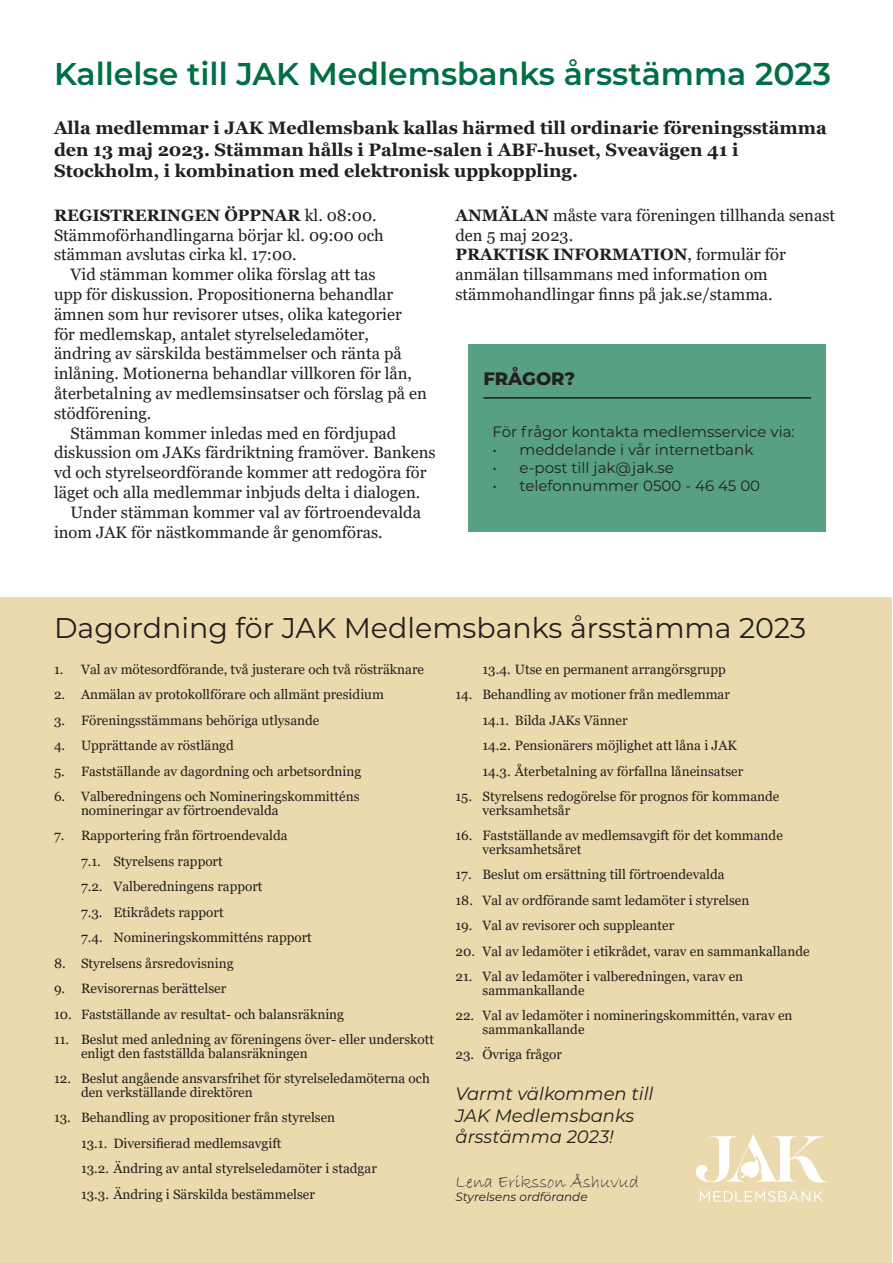
<style>
.page{position:relative;width:893px;height:1263px;background:#fff}
.page>*{position:absolute;margin:0;border:0;box-sizing:border-box;transform-origin:0 0}
.t1{font:600 31.5px "Montserrat";color:#006f44}
.t2{font:28.5px "Montserrat";color:#231f20}
.t3{font:700 18px/21.6px "Georgia";color:#231f20}
.t4{font:italic 18px "Montserrat";color:#231f20}
.t5{font:18px "Bradley Hand ITC";color:#231f20}
.t6{font:800 18px "Montserrat";color:#231f20}
.t7{font:16.5px/19.8px "Georgia";color:#231f20}
.t8{font:700 16.5px "Georgia";color:#231f20}
.t9{font:15px "Montserrat";color:#231f20}
.t10{font:13.5px/13.5px "Georgia";color:#231f20}
.t11{font:italic 12px "Montserrat";color:#231f20}
.s1{font-weight:400}
.s2{font-weight:700}
</style>
<div class="page">
<div style="left:1px;top:597px;width:891px;height:665px;background:#eadaad"></div>
<div style="left:468px;top:344px;width:358px;height:188px;background:#57a083"></div>
<hr style="left:483px;top:397px;width:328px;height:2px;background:#231f20">
<img style="left:696px;top:1135px;width:131px;height:67px">
<p class="t1" style="left:54px;top:51px;width:779px">Kallelse till JAK Medlemsbanks årsstämma 2023</p>
<p class="t3" style="left:54px;top:117px;width:774px">Alla medlemmar i JAK Medlemsbank kallas härmed till ordinarie föreningsstämma den 13 maj 2023. Stämman hålls i Palme-salen i ABF-huset, Sveavägen 41 i<br>Stockholm, i kombination med elektronisk uppkoppling.</p>
<p class="t8" style="left:54px;top:205px;width:324px">REGISTRERINGEN ÖPPNAR <span class="s1">kl. 08:00.</span></p>
<p class="t7" style="left:54px;top:225px;width:331px">Stämmoförhandlingarna börjar kl. 09:00 och</p>
<p class="t7" style="left:54px;top:245px;width:244px">stämman avslutas cirka kl. 17:00.</p>
<p class="t7" style="left:70px;top:265px;width:307px">Vid stämman kommer olika förslag att tas</p>
<p class="t7" style="left:54px;top:285px;width:341px">upp för diskussion. Propositionerna behandlar</p>
<p class="t7" style="left:54px;top:305px;width:349px">ämnen som hur revisorer utses, olika kategorier</p>
<p class="t7" style="left:54px;top:324px;width:317px">för medlemskap, antalet styrelseledamöter,</p>
<p class="t7" style="left:54px;top:344px;width:349px">ändring av särskilda bestämmelser och ränta på</p>
<p class="t7" style="left:54px;top:364px;width:359px">inlåning. Motionerna behandlar villkoren för lån,</p>
<p class="t7" style="left:54px;top:384px;width:374px">återbetalning av medlemsinsatser och förslag på en</p>
<p class="t7" style="left:54px;top:404px;width:99px">stödförening.</p>
<p class="t7" style="left:70px;top:423px;width:327px">Stämman kommer inledas med en fördjupad</p>
<p class="t7" style="left:54px;top:443px;width:383px">diskussion om JAKs färdriktning framöver. Bankens</p>
<p class="t7" style="left:54px;top:463px;width:374px">vd och styrelseordförande kommer att redogöra för</p>
<p class="t7" style="left:54px;top:483px;width:368px">läget och alla medlemmar inbjuds delta i dialogen.</p>
<p class="t7" style="left:70px;top:503px;width:352px">Under stämman kommer val av förtroendevalda</p>
<p class="t7" style="left:54px;top:522px;width:330px">inom JAK för nästkommande år genomföras.</p>
<p class="t7" style="left:455px;top:206px;width:381px"><span class="s2">ANMÄLAN</span> måste vara föreningen tillhanda senast den 5 maj 2023.<br><span class="s2">PRAKTISK INFORMATION</span>, formulär för anmälan tillsammans med information om stämmohandlingar finns på jak.se/stamma.</p>
<p class="t6" style="left:483px;top:365px;width:93px">FRÅGOR?</p>
<p class="t9" style="left:493px;top:421px;width:304px">För frågor kontakta medlemsservice via:</p>
<p class="t9" style="left:493px;top:439px;width:262px">• meddelande i vår internetbank</p>
<p class="t9" style="left:493px;top:457px;width:183px">• e-post till jak@jak.se</p>
<p class="t9" style="left:493px;top:475px;width:269px">• telefonnummer 0500 - 46 45 00</p>
<p class="t2" style="left:54px;top:609px;width:754px">Dagordning för JAK Medlemsbanks årsstämma 2023</p>
<p class="t10" style="left:54px;top:662px;width:372px">1. Val av mötesordförande, två justerare och två rösträknare</p>
<p class="t10" style="left:54px;top:688px;width:331px">2. Anmälan av protokollförare och allmänt presidium</p>
<p class="t10" style="left:54px;top:713px;width:267px">3. Föreningsstämmans behöriga utlysande</p>
<p class="t10" style="left:54px;top:739px;width:181px">4. Upprättande av röstlängd</p>
<p class="t10" style="left:54px;top:764px;width:309px">5. Fastställande av dagordning och arbetsordning</p>
<p class="t10" style="left:81px;top:790px;width:280px;text-indent:-27px">6. Valberedningens och Nomineringskommitténs nomineringar av förtroendevalda</p>
<p class="t10" style="left:54px;top:829px;width:235px">7. Rapportering från förtroendevalda</p>
<p class="t10" style="left:81px;top:854px;width:143px">7.1. Styrelsens rapport</p>
<p class="t10" style="left:81px;top:880px;width:183px">7.2. Valberedningens rapport</p>
<p class="t10" style="left:81px;top:905px;width:144px">7.3. Etikrådets rapport</p>
<p class="t10" style="left:81px;top:931px;width:232px">7.4. Nomineringskommitténs rapport</p>
<p class="t10" style="left:54px;top:956px;width:181px">8. Styrelsens årsredovisning</p>
<p class="t10" style="left:54px;top:982px;width:174px">9. Revisorernas berättelser</p>
<p class="t10" style="left:54px;top:1007px;width:292px">10. Fastställande av resultat- och balansräkning</p>
<p class="t10" style="left:81px;top:1033px;width:355px;text-indent:-27px">11. Beslut med anledning av föreningens över- eller underskott enligt den fastställda balansräkningen</p>
<p class="t10" style="left:81px;top:1072px;width:350px;text-indent:-27px">12. Beslut angående ansvarsfrihet för styrelseledamöterna och den verkställande direktören</p>
<p class="t10" style="left:54px;top:1111px;width:283px">13. Behandling av propositioner från styrelsen</p>
<p class="t10" style="left:81px;top:1136px;width:202px">13.1. Diversifierad medlemsavgift</p>
<p class="t10" style="left:81px;top:1162px;width:297px">13.2. Ändring av antal styrelseledamöter i stadgar</p>
<p class="t10" style="left:81px;top:1187px;width:236px">13.3. Ändring i Särskilda bestämmelser</p>
<p class="t10" style="left:482px;top:662px;width:245px">13.4. Utse en permanent arrangörsgrupp</p>
<p class="t10" style="left:455px;top:688px;width:276px">14. Behandling av motioner från medlemmar</p>
<p class="t10" style="left:482px;top:713px;width:147px">14.1. Bilda JAKs Vänner</p>
<p class="t10" style="left:482px;top:739px;width:256px">14.2. Pensionärers möjlighet att låna i JAK</p>
<p class="t10" style="left:482px;top:764px;width:262px">14.3. Återbetalning av förfallna låneinsatser</p>
<p class="t10" style="left:482px;top:790px;width:298px;text-indent:-27px">15. Styrelsens redogörelse för prognos för kommande verksamhetsår</p>
<p class="t10" style="left:482px;top:829px;width:302px;text-indent:-27px">16. Fastställande av medlemsavgift för det kommande verksamhetsåret</p>
<p class="t10" style="left:455px;top:868px;width:271px">17. Beslut om ersättning till förtroendevalda</p>
<p class="t10" style="left:455px;top:893px;width:295px">18. Val av ordförande samt ledamöter i styrelsen</p>
<p class="t10" style="left:455px;top:919px;width:220px">19. Val av revisorer och suppleanter</p>
<p class="t10" style="left:455px;top:944px;width:356px">20. Val av ledamöter i etikrådet, varav en sammankallande</p>
<p class="t10" style="left:482px;top:970px;width:262px;text-indent:-27px">21. Val av ledamöter i valberedningen, varav en sammankallande</p>
<p class="t10" style="left:482px;top:1009px;width:312px;text-indent:-27px">22. Val av ledamöter i nomineringskommittén, varav en sammankallande</p>
<p class="t10" style="left:455px;top:1048px;width:108px">23. Övriga frågor</p>
<p class="t4" style="left:455px;top:1081px;width:199px">Varmt välkommen till</p>
<p class="t4" style="left:455px;top:1103px;width:180px">JAK Medlemsbanks</p>
<p class="t4" style="left:455px;top:1125px;width:160px">årsstämma 2023!</p>
<p class="t5" style="left:455px;top:1170px;width:185px">Lena Eriksson Åshuvud</p>
<p class="t11" style="left:455px;top:1188px;width:134px">Styrelsens ordförande</p>
</div>
